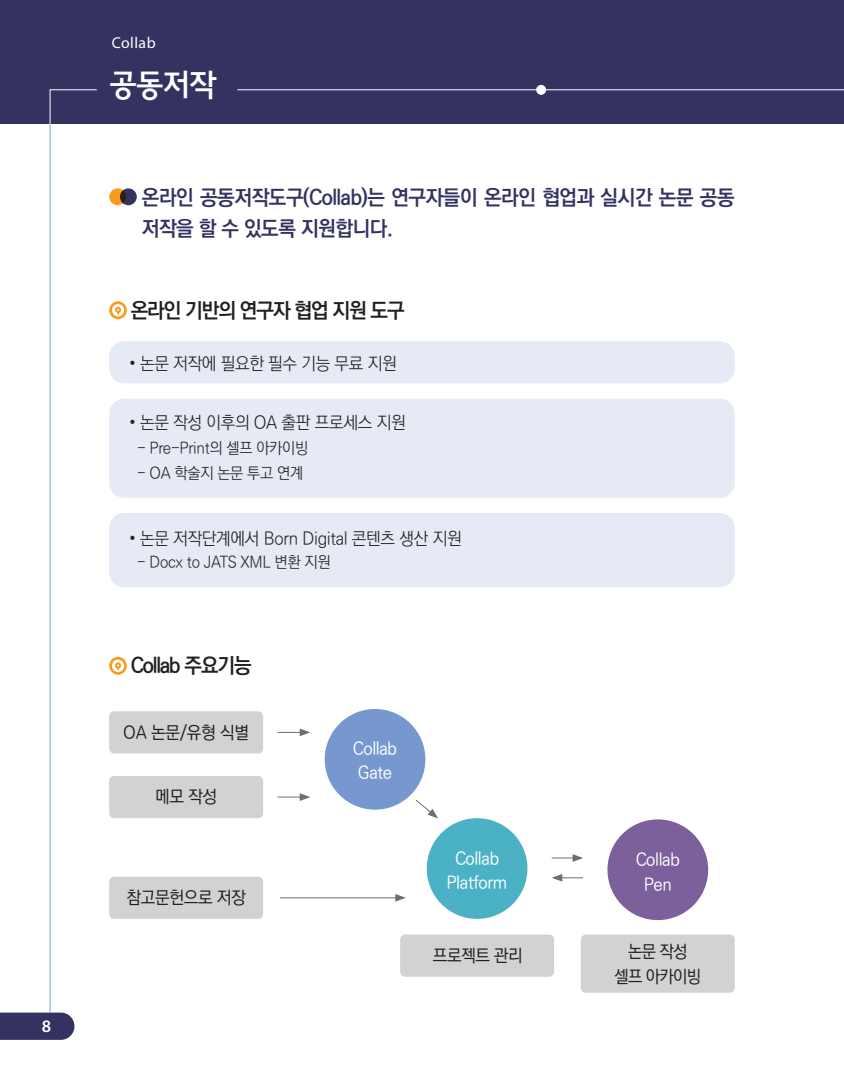
<style>
.page{position:relative;width:844px;height:1092px;background:#fff}
.page>*{position:absolute;margin:0;border:0;box-sizing:border-box;transform-origin:0 0}
.본문_중{font:31.5px "Jeju Gothic OTF";color:#fff}
.t1{font:21px/31.5px "Ko Pub World Dotum PB";letter-spacing:-.02em;color:#333261;scale:.96 1}
.t2{font:21px "Ko Pub World Dotum PB";letter-spacing:-.05em;color:#231f20;scale:.96 1}
.t3{font:17.5px "Ko Pub World Dotum PL";letter-spacing:-.02em;color:#231f20;scale:.96 1}
.t4{font:17.5px "Ko Pub World Dotum PM";letter-spacing:-.02em;color:#fff;scale:.96 1}
.t5{font:17.5px "Ko Pub World Dotum PM";letter-spacing:-.02em;color:#231f20;scale:.96 1}
.t6{font:17.5px "Ko Pub World Dotum PM";letter-spacing:-.02em;color:#231f20;scale:.94 1}
.t7{font:600 17.5px "Myriad Pro";color:#fff}
.t8{font:15.75px "Ko Pub World Dotum PL";letter-spacing:-.02em;color:#231f20;scale:.96 1}
.본문_중-2{font:15.75px "Myriad Pro";letter-spacing:.03em;color:#fff}
</style>
<div class="page">
<div style="left:0;top:0;width:843px;height:124px;background:#333261"></div>
<svg style="left:0;top:1012px;width:74px;height:27px;background:#3d3c69"></svg>
<hr style="left:50px;top:124px;width:1px;height:888px;background:#7ba1c4">
<svg style="left:49px;top:89px;width:48px;height:36px"></svg>
<hr style="left:237px;top:89px;width:606px;height:1px;background:#fff">
<div style="left:536px;top:85px;width:10px;height:10px;background:#fff;border-radius:50%"></div>
<div style="left:109px;top:876px;width:154px;height:42px;background:#d1d2d4;border-radius:5px"></div>
<div style="left:109px;top:711px;width:154px;height:42px;background:#d1d2d4;border-radius:5px"></div>
<div style="left:109px;top:776px;width:154px;height:42px;background:#d1d2d4;border-radius:5px"></div>
<div style="left:426px;top:818px;width:101px;height:100px;background:#4bb2c5;border-radius:50%"></div>
<div style="left:607px;top:819px;width:101px;height:101px;background:#7b609c;border-radius:50%"></div>
<div style="left:324px;top:709px;width:101px;height:100px;background:#7698ce;border-radius:50%"></div>
<svg style="left:277px;top:728px;width:33px;height:8px"></svg>
<svg style="left:277px;top:793px;width:33px;height:7px"></svg>
<div style="left:400px;top:934px;width:154px;height:42px;background:#d1d2d4;border-radius:5px"></div>
<div style="left:580px;top:934px;width:154px;height:58px;background:#d1d2d4;border-radius:5px"></div>
<svg style="left:551px;top:854px;width:32px;height:7px"></svg>
<svg style="left:552px;top:874px;width:31px;height:7px"></svg>
<hr style="left:280px;top:897px;width:118px;height:1px;background:#6c6d70">
<svg style="left:395px;top:894px;width:11px;height:7px"></svg>
<svg style="left:415px;top:800px;width:23px;height:18px"></svg>
<div style="left:120px;top:188px;width:17px;height:17px;background:#333261;border-radius:50%"></div>
<svg style="left:109px;top:188px;width:17px;height:17px"></svg>
<svg style="left:109px;top:301px;width:18px;height:18px"></svg>
<svg style="left:109px;top:656px;width:18px;height:18px"></svg>
<div style="left:109px;top:341px;width:625px;height:42px;background:#e5eaf5;border-radius:15px"></div>
<div style="left:109px;top:398px;width:625px;height:100px;background:#e5eaf5;border-radius:15px"></div>
<div style="left:109px;top:513px;width:625px;height:74px;background:#e5eaf5;border-radius:15px"></div>
<p class="t7" style="left:42px;top:1014px;width:11px">8</p>
<p class="본문_중-2" style="left:112px;top:33px;width:45px">Collab</p>
<p class="본문_중" style="left:109px;top:69px;width:109px">공동저작</p>
<p class="t1" style="left:142px;top:182px;width:619px">온라인 공동저작도구(Collab)는 연구자들이 온라인 협업과 실시간 논문 공동 저작을 할 수 있도록 지원합니다.</p>
<p class="t2" style="left:131px;top:295px;width:287px">온라인 기반의 연구자 협업 지원 도구</p>
<p class="t3" style="left:129px;top:351px;width:280px">• 논문 저작에 필요한 필수 기능 무료 지원</p>
<p class="t3" style="left:129px;top:411px;width:289px">• 논문 작성 이후의 OA 출판 프로세스 지원</p>
<p class="t8" style="left:137px;top:437px;width:179px">- Pre-Print의 셀프 아카이빙</p>
<p class="t8" style="left:137px;top:462px;width:174px">- OA 학술지 논문 투고 연계</p>
<p class="t3" style="left:129px;top:526px;width:348px">• 논문 저작단계에서 Born Digital 콘텐츠 생산 지원</p>
<p class="t8" style="left:137px;top:551px;width:203px">- Docx to JATS XML 변환 지원</p>
<p class="t2" style="left:131px;top:650px;width:128px">Collab 주요기능</p>
<p class="t5" style="left:123px;top:720px;width:132px">OA 논문/유형 식별</p>
<p class="t5" style="left:155px;top:784px;width:66px">메모 작성</p>
<p class="t5" style="left:126px;top:885px;width:126px">참고문헌으로 저장</p>
<p class="t4" style="left:353px;top:736px;width:47px">Collab</p>
<p class="t4" style="left:357px;top:760px;width:38px">Gate</p>
<p class="t4" style="left:455px;top:846px;width:47px">Collab</p>
<p class="t4" style="left:446px;top:870px;width:65px">Platform</p>
<p class="t4" style="left:635px;top:847px;width:47px">Collab</p>
<p class="t4" style="left:643px;top:871px;width:31px">Pen</p>
<p class="t5" style="left:433px;top:943px;width:95px">프로젝트 관리</p>
<p class="t6" style="left:628px;top:939px;width:65px">논문 작성</p>
<p class="t6" style="left:614px;top:963px;width:94px">셀프 아카이빙</p>
</div>
